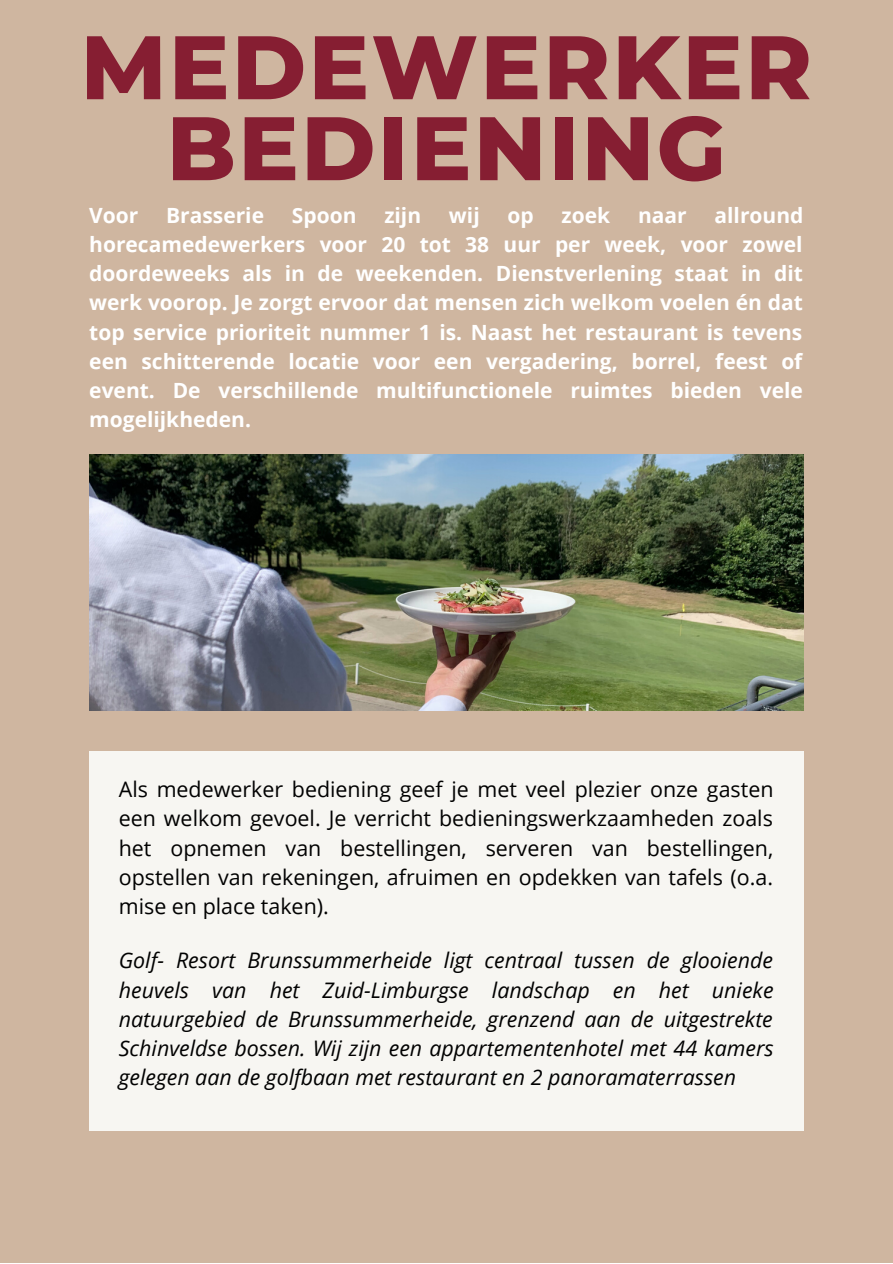
<style>
.page{position:relative;width:893px;height:1264px;background:#fff}
.page>*{position:absolute;margin:0;border:0;box-sizing:border-box;transform-origin:0 0}
.t1{font:800 89.85px/81px "Montserrat";letter-spacing:.025em;color:#79031f;text-align:center}
.t2{font:italic 21.45px/29.2px "Open Sans";color:#010101;text-align:justify}
.t3{font:21.45px/29.2px "Open Sans";color:#010101;text-align:justify}
.t4{font:700 21px/29.2px "Open Sans";color:#fff;text-align:justify}
</style>
<div class="page">
<div style="left:0;top:0;width:892px;height:1262px;background:#cfb6a0"></div>
<img style="left:89px;top:454px;width:714px;height:256px">
<div style="left:89px;top:751px;width:714px;height:379px;background:#f7f6f2"></div>
<h1 class="t1" style="left:81px;top:26px;width:732px">MEDEWERKER<br>BEDIENING</h1>
<p class="t4" style="left:89px;top:200px;width:51px">Voor</p>
<p class="t4" style="left:166px;top:200px;width:99px">Brasserie</p>
<p class="t4" style="left:292px;top:200px;width:66px">Spoon</p>
<p class="t4" style="left:384px;top:200px;width:38px">zijn</p>
<p class="t4" style="left:449px;top:200px;width:32px">wij</p>
<p class="t4" style="left:507px;top:200px;width:28px">op</p>
<p class="t4" style="left:561px;top:200px;width:50px">zoek</p>
<p class="t4" style="left:638px;top:200px;width:50px">naar</p>
<p class="t4" style="left:89px;top:200px;width:715px;text-indent:625px">allround horecamedewerkers voor 20 tot 38 uur per week, voor zowel doordeweeks als in de weekenden. Dienstverlening staat in dit werk voorop. Je zorgt ervoor dat mensen zich welkom voelen én dat top service prioriteit nummer 1 is. Naast het restaurant is tevens een schitterende locatie voor een vergadering, borrel, feest of event. De verschillende multifunctionele ruimtes bieden vele mogelijkheden.</p>
<p class="t3" style="left:119px;top:774px;width:656px">Als medewerker bediening geef je met veel plezier onze gasten een welkom gevoel. Je verricht bedieningswerkzaamheden zoals het opnemen van bestellingen, serveren van bestellingen, opstellen van rekeningen, afruimen en opdekken van tafels (o.a. mise en place taken).</p>
<p class="t2" style="left:119px;top:945px;width:656px">Golf- Resort Brunssummerheide ligt centraal tussen de glooiende heuvels van het Zuid-Limburgse landschap en het unieke natuurgebied de Brunssummerheide, grenzend aan de uitgestrekte Schinveldse bossen. Wij zijn een appartementenhotel met 44 kamers gelegen aan de golfbaan met restaurant en 2 panoramaterrassen</p>
</div>
